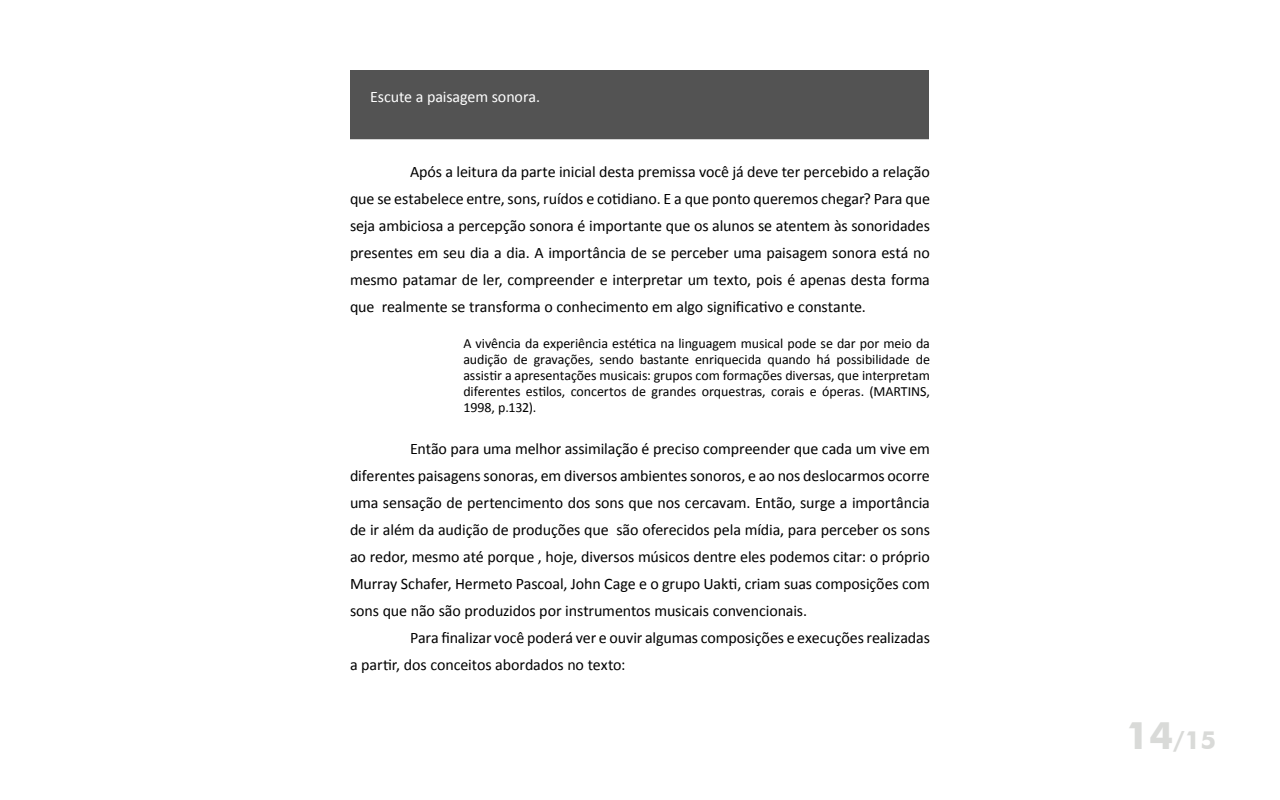
<style>
.page{position:relative;width:1280px;height:800px;background:#fff}
.page>*{position:absolute;margin:0;border:0;box-sizing:border-box;transform-origin:0 0}
.t1{font:700 25px "Futura BT";color:#d9dad8}
.t2{font:16px/27px "Calibri";letter-spacing:-.005em;color:#000;text-align:justify}
.t3{font:16px "Calibri";letter-spacing:-.005em;color:#fff}
.t4{font:14px/16px "Calibri";letter-spacing:-.005em;color:#000;text-align:justify}
.s1{font-size:38px}
</style>
<div class="page">
<div style="left:350px;top:70px;width:579px;height:69px;background:#535353"></div>
<p class="t3" style="left:370px;top:87px;width:172px">Escute a paisagem sonora.</p>
<p class="t2" style="left:350px;top:158px;width:581px;text-indent:60px">Após a leitura da parte inicial desta premissa você já deve ter percebido a relação que se estabelece entre, sons, ruídos e cotidiano. E a que ponto queremos chegar? Para que seja ambiciosa a percepção sonora é importante que os alunos se atentem às sonoridades presentes em seu dia a dia. A importância de se perceber uma paisagem sonora está no mesmo patamar de ler, compreender e interpretar um texto, pois é apenas desta forma que realmente se transforma o conhecimento em algo significativo e constante.</p>
<p class="t4" style="left:463px;top:336px;width:468px">A vivência da experiência estética na linguagem musical pode se dar por meio da audição de gravações, sendo bastante enriquecida quando há possibilidade de assistir a apresentações musicais: grupos com formações diversas, que interpretam diferentes estilos, concertos de grandes orquestras, corais e óperas. (MARTINS, 1998, p.132).</p>
<p class="t2" style="left:350px;top:435px;width:582px;text-indent:60px">Então para uma melhor assimilação é preciso compreender que cada um vive em diferentes paisagens sonoras, em diversos ambientes sonoros, e ao nos deslocarmos ocorre uma sensação de pertencimento dos sons que nos cercavam. Então, surge a importância de ir além da audição de produções que são oferecidos pela mídia, para perceber os sons ao redor, mesmo até porque , hoje, diversos músicos dentre eles podemos citar: o próprio Murray Schafer, Hermeto Pascoal, John Cage e o grupo Uakti, criam suas composições com sons que não são produzidos por instrumentos musicais convencionais.</p>
<p class="t2" style="left:350px;top:624px;width:581px;text-indent:60px">Para finalizar você poderá ver e ouvir algumas composições e execuções realizadas a partir, dos conceitos abordados no texto:</p>
<h1 class="t1" style="left:1126px;top:725px;width:92px"><span class="s1">14</span>/15</h1>
</div>
